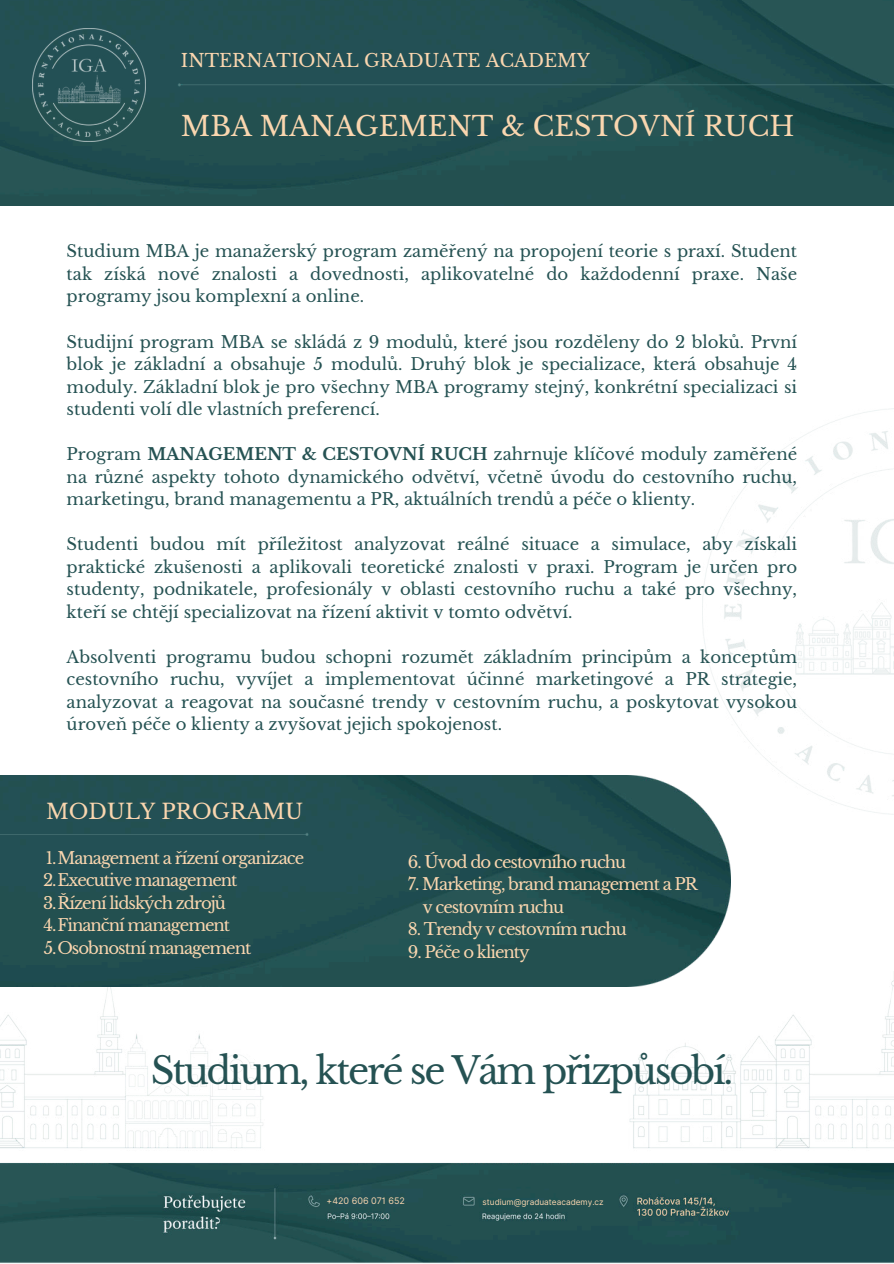
<style>
.page{position:relative;width:894px;height:1264px;background:#fff}
.page>*{position:absolute;margin:0;border:0;box-sizing:border-box;transform-origin:0 0}
.t1{font:36.9px "Libre Baskerville";letter-spacing:-.06em;color:#255253}
.t2{font:27px "Libre Baskerville";color:#fad6af}
.t3{font:20.85px "Libre Baskerville";color:#fad6af}
.t4{font:18px "Libre Baskerville";color:#fad6af}
.t5{font:16.5px/22.5px "Libre Baskerville";color:#255253;text-align:justify}
.t6{font:16.5px/22.5px "Libre Baskerville";letter-spacing:-.06em;color:#fad6af}
.t7{font:9px "Inter";color:#fad6af}
.t8{font:8.25px "Inter";color:#fad6af}
.s1{font-weight:700}
</style>
<div class="page">
<img style="left:702px;top:408px;width:191px;height:407px">
<div style="left:0;top:0;width:893px;height:206px;background:#235050"></div>
<img style="left:0;top:981px;width:893px;height:282px">
<img style="left:33px;top:29px;width:112px;height:112px">
<img style="left:0;top:67px;width:893px;height:44px">
<img style="left:0;top:775px;width:730px;height:211px">
<img style="left:0;top:816px;width:567px;height:44px">
<p class="t4" style="left:181px;top:49px;width:410px">INTERNATIONAL GRADUATE ACADEMY</p>
<h2 class="t2" style="left:181px;top:109px;width:615px">MBA MANAGEMENT &amp; CESTOVNÍ RUCH</h2>
<p class="t5" style="left:67px;top:240px;width:731px">Studium MBA je manažerský program zaměřený na propojení teorie s praxí. Student tak získá nové znalosti a dovednosti, aplikovatelné do každodenní praxe. Naše programy jsou komplexní a online.</p>
<p class="t5" style="left:67px;top:330px;width:731px">Studijní program MBA se skládá z 9 modulů, které jsou rozděleny do 2 bloků. První blok je základní a obsahuje 5 modulů. Druhý blok je specializace, která obsahuje 4 moduly. Základní blok je pro všechny MBA programy stejný, konkrétní specializaci si studenti volí dle vlastních preferencí.</p>
<p class="t5" style="left:67px;top:443px;width:731px">Program <span class="s1">MANAGEMENT &amp; CESTOVNÍ RUCH</span> zahrnuje klíčové moduly zaměřené na různé aspekty tohoto dynamického odvětví, včetně úvodu do cestovního ruchu, marketingu, brand managementu a PR, aktuálních trendů a péče o klienty.</p>
<p class="t5" style="left:67px;top:533px;width:731px">Studenti budou mít příležitost analyzovat reálné situace a simulace, aby získali praktické zkušenosti a aplikovali teoretické znalosti v praxi. Program je určen pro studenty, podnikatele, profesionály v oblasti cestovního ruchu a také pro všechny, kteří se chtějí specializovat na řízení aktivit v tomto odvětví.</p>
<p class="t5" style="left:67px;top:645px;width:731px">Absolventi programu budou schopni rozumět základním principům a konceptům cestovního ruchu, vyvíjet a implementovat účinné marketingové a PR strategie, analyzovat a reagovat na současné trendy v cestovním ruchu, a poskytovat vysokou úroveň péče o klienty a zvyšovat jejich spokojenost.</p>
<p class="t3" style="left:46px;top:799px;width:258px">MODULY PROGRAMU</p>
<p class="t6" style="left:43px;top:846px;width:262px">1.Management a řízení organizace<br>2.Executive management<br>3.Řízení lidských zdrojů<br>4.Finanční management<br>5.Osobnostní management</p>
<p class="t6" style="left:407px;top:850px;width:220px">6. Úvod do cestovního ruchu</p>
<p class="t6" style="left:422px;top:873px;width:276px;text-indent:-15px">7. Marketing, brand management a PR v cestovním ruchu</p>
<p class="t6" style="left:407px;top:918px;width:220px">8. Trendy v cestovním ruchu</p>
<p class="t6" style="left:407px;top:940px;width:123px">9. Péče o klienty</p>
<h1 class="t1" style="left:151px;top:1048px;width:584px">Studium, které se Vám přizpůsobí.</h1>
<p class="t7" style="left:326px;top:1194px;width:80px">+420 606 071 652</p>
<p class="t8" style="left:482px;top:1195px;width:123px">studium@graduateacademy.cz</p>
</div>
